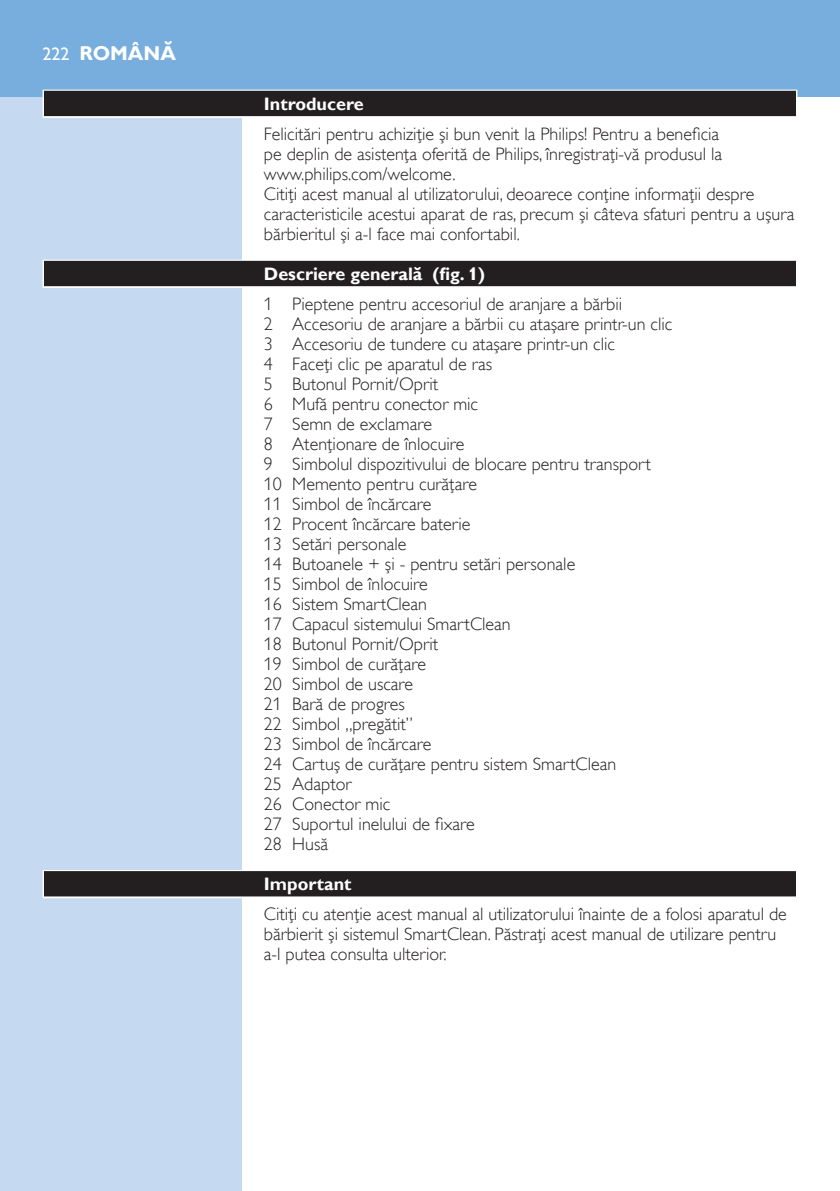
<style>
.page{position:relative;width:840px;height:1191px;background:#fff}
.page>*{position:absolute;margin:0;border:0;box-sizing:border-box;transform-origin:0 0}
.t1{font:700 20px "Gill Sans Alt One WGL";color:#fff}
.t2{font:18px/20px "Gill Sans Alt One WGL Light";color:#231f20}
.t3{font:700 18px "Gill Sans Alt One WGL";color:#fff}
.t4{font:18px "Gill Sans Alt One WGL";color:#fff}
</style>
<div class="page">
<div style="left:0;top:95px;width:241px;height:1096px;background:#c5daf0"></div>
<div style="left:0;top:0;width:839px;height:96px;background:#77aedd"></div>
<div style="left:43px;top:90px;width:754px;height:28px;background:#e4e3e3"></div>
<div style="left:44px;top:91px;width:751px;height:25px;background:#231f20"></div>
<div style="left:43px;top:260px;width:754px;height:28px;background:#d3d3d3"></div>
<div style="left:44px;top:261px;width:751px;height:25px;background:#231f20"></div>
<div style="left:43px;top:870px;width:754px;height:28px;background:#999797"></div>
<div style="left:44px;top:871px;width:751px;height:25px;background:#231f20"></div>
<p class="t4" style="left:43px;top:42px;width:28px">222</p>
<p class="t1" style="left:79px;top:40px;width:98px">ROMÂNĂ</p>
<p class="t3" style="left:264px;top:92px;width:101px">Introducere</p>
<p class="t2" style="left:264px;top:124px;width:531px">Felicitări pentru achiziţie şi bun venit la Philips! Pentru a beneficia<br>pe deplin de asistenţa oferită de Philips, înregistraţi-vă produsul la www.philips.com/welcome.<br>Citiţi acest manual al utilizatorului, deoarece conţine informaţii despre caracteristicile acestui aparat de ras, precum şi câteva sfaturi pentru a uşura bărbieritul şi a-l face mai confortabil.</p>
<p class="t3" style="left:264px;top:262px;width:222px">Descriere generală (fig. 1)</p>
<p class="t2" style="left:264px;top:294px;width:410px">1 Pieptene pentru accesoriul de aranjare a bărbii<br>2 Accesoriu de aranjare a bărbii cu ataşare printr-un clic<br>3 Accesoriu de tundere cu ataşare printr-un clic<br>4 Faceţi clic pe aparatul de ras<br>5 Butonul Pornit/Oprit<br>6 Mufă pentru conector mic<br>7 Semn de exclamare<br>8 Atenţionare de înlocuire<br>9 Simbolul dispozitivului de blocare pentru transport<br>10 Memento pentru curăţare<br>11 Simbol de încărcare<br>12 Procent încărcare baterie<br>13 Setări personale<br>14 Butoanele + şi - pentru setări personale<br>15 Simbol de înlocuire<br>16 Sistem SmartClean<br>17 Capacul sistemului SmartClean<br>18 Butonul Pornit/Oprit<br>19 Simbol de curăţare<br>20 Simbol de uscare<br>21 Bară de progres<br>22 Simbol „pregătit”<br>23 Simbol de încărcare<br>24 Cartuş de curăţare pentru sistem SmartClean<br>25 Adaptor<br>26 Conector mic<br>27 Suportul inelului de fixare<br>28 Husă</p>
<p class="t3" style="left:264px;top:872px;width:89px">Important</p>
<p class="t2" style="left:264px;top:904px;width:524px">Citiţi cu atenţie acest manual al utilizatorului înainte de a folosi aparatul de bărbierit şi sistemul SmartClean. Păstraţi acest manual de utilizare pentru a-l putea consulta ulterior.</p>
</div>
